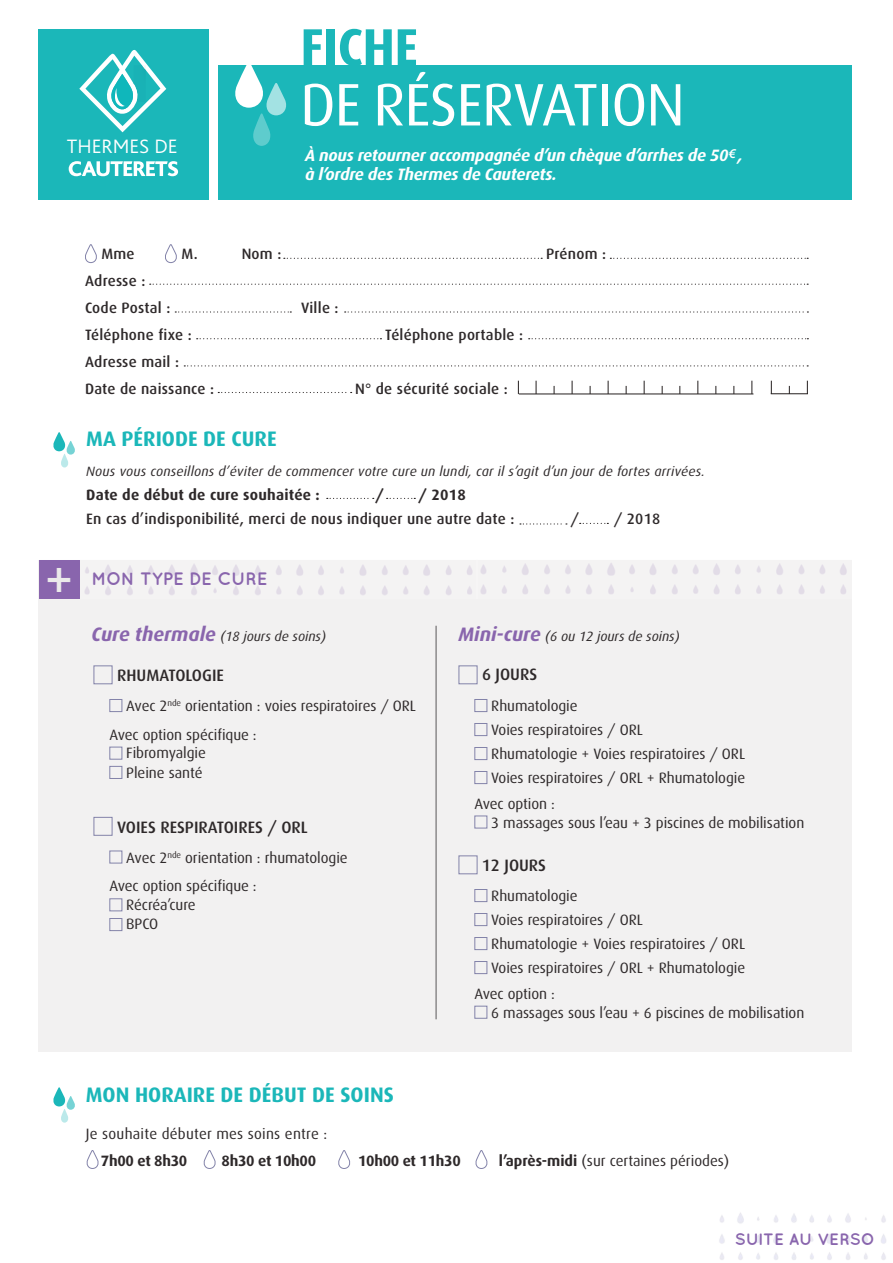
<style>
.page{position:relative;width:893px;height:1263px;background:#fff}
.page>*{position:absolute;margin:0;border:0;box-sizing:border-box;transform-origin:0 0}
.t1{font:60px "Dax";letter-spacing:-.015em;color:#fff}
.t2{font:700 52.5px "Dax";letter-spacing:-.015em;color:#1bb7b9}
.t3{font:42px "Museo Sans 700";color:#ebeaea}
.t4{font:700 21px "Dax";color:#1bb7b9}
.t5{font:300 20.25px "Bliss";color:#fff;scale:1.04 1}
.t6{font:700 18px "Quicksand";color:#8965ad}
.t7{font:italic 700 16.5px/19.5px "Dax";letter-spacing:-.015em;color:#fff}
.t8{font:500 16.5px "Dax";color:#2e292a}
.t9{font:700 16.5px "Quicksand";color:#8965ad}
.t10{font:15px/24px "Dax";letter-spacing:-.005em;color:#2e292a}
.t11{font:500 15px/27px "Dax";letter-spacing:.015em;color:#2e292a}
.t12{font:700 15px "Dax";letter-spacing:-.02em;color:#2e292a}
.t13{font:15px "Dax";letter-spacing:.015em;color:#2e292a}
.t14{font:700 15px "Dax";letter-spacing:.015em;color:#2e292a}
.t15{font:italic 13.5px "Dax";letter-spacing:.015em;color:#2e292a}
.t16{font:italic 600 13.5px "Myriad Pro";color:#fff}
.s1{font-weight:700;font-size:19.5px;color:#8965ad}
.s2{font-weight:700}
</style>
<div class="page">
<div style="left:38px;top:560px;width:813px;height:492px;background:#f2f1f1"></div>
<div style="left:218px;top:65px;width:633px;height:135px;background:#1bb7b9"></div>
<svg style="left:85px;top:244px;width:12px;height:19px"></svg>
<svg style="left:165px;top:244px;width:12px;height:19px"></svg>
<svg style="left:284px;top:258px;width:258px;height:1px"></svg>
<svg style="left:150px;top:284px;width:658px;height:1px"></svg>
<svg style="left:175px;top:311px;width:116px;height:2px"></svg>
<svg style="left:197px;top:338px;width:184px;height:1px"></svg>
<svg style="left:218px;top:392px;width:134px;height:1px"></svg>
<svg style="left:184px;top:365px;width:624px;height:1px"></svg>
<svg style="left:529px;top:338px;width:279px;height:1px"></svg>
<svg style="left:345px;top:311px;width:463px;height:2px"></svg>
<svg style="left:610px;top:258px;width:198px;height:1px"></svg>
<hr style="left:519px;top:394px;width:234px;height:1px;background:#241f1f">
<hr style="left:771px;top:393px;width:37px;height:1px;background:#241f1f">
<svg style="left:518px;top:381px;width:1px;height:13px"></svg>
<svg style="left:536px;top:381px;width:1px;height:13px"></svg>
<svg style="left:697px;top:381px;width:1px;height:13px"></svg>
<svg style="left:572px;top:381px;width:1px;height:13px"></svg>
<svg style="left:608px;top:381px;width:1px;height:13px"></svg>
<svg style="left:751px;top:381px;width:1px;height:13px"></svg>
<svg style="left:771px;top:381px;width:1px;height:13px"></svg>
<svg style="left:644px;top:381px;width:1px;height:13px"></svg>
<svg style="left:807px;top:381px;width:1px;height:12px"></svg>
<svg style="left:327px;top:498px;width:47px;height:1px"></svg>
<svg style="left:387px;top:498px;width:28px;height:1px"></svg>
<svg style="left:580px;top:523px;width:28px;height:1px"></svg>
<svg style="left:520px;top:523px;width:47px;height:1px"></svg>
<div style="left:94px;top:665px;width:18px;height:19px;border:1px solid #8383a9"></div>
<div style="left:109px;top:699px;width:13px;height:13px;border:1px solid #8383a9"></div>
<div style="left:109px;top:747px;width:13px;height:12px;border:1px solid #8383a9"></div>
<div style="left:109px;top:766px;width:13px;height:13px;border:1px solid #8383a9"></div>
<div style="left:94px;top:817px;width:18px;height:19px;border:1px solid #8383a9"></div>
<div style="left:109px;top:850px;width:13px;height:13px;border:1px solid #8383a9"></div>
<div style="left:109px;top:898px;width:13px;height:13px;border:1px solid #8383a9"></div>
<div style="left:109px;top:918px;width:13px;height:13px;border:1px solid #8383a9"></div>
<svg style="left:86px;top:1150px;width:13px;height:19px"></svg>
<svg style="left:203px;top:1150px;width:13px;height:19px"></svg>
<svg style="left:338px;top:1150px;width:13px;height:19px"></svg>
<svg style="left:475px;top:1150px;width:13px;height:19px"></svg>
<img style="left:719px;top:1212px;width:167px;height:48px">
<img style="left:85px;top:563px;width:762px;height:32px">
<div style="left:39px;top:560px;width:41px;height:39px;background:#8965ad"></div>
<svg style="left:53px;top:1087px;width:22px;height:36px"></svg>
<svg style="left:53px;top:432px;width:22px;height:35px"></svg>
<svg style="left:235px;top:65px;width:52px;height:81px"></svg>
<div style="left:38px;top:30px;width:170px;height:170px;background:#1bb7b9"></div>
<svg style="left:79px;top:50px;width:87px;height:82px"></svg>
<svg style="left:69px;top:161px;width:109px;height:15px"></svg>
<div style="left:459px;top:665px;width:18px;height:19px;border:1px solid #8383a9"></div>
<div style="left:459px;top:855px;width:18px;height:19px;border:1px solid #8383a9"></div>
<div style="left:474px;top:699px;width:13px;height:13px;border:1px solid #8383a9"></div>
<div style="left:474px;top:723px;width:13px;height:13px;border:1px solid #8383a9"></div>
<div style="left:474px;top:747px;width:13px;height:13px;border:1px solid #8383a9"></div>
<div style="left:474px;top:771px;width:13px;height:13px;border:1px solid #8383a9"></div>
<div style="left:474px;top:889px;width:13px;height:13px;border:1px solid #8383a9"></div>
<div style="left:474px;top:913px;width:13px;height:13px;border:1px solid #8383a9"></div>
<div style="left:474px;top:937px;width:13px;height:13px;border:1px solid #8383a9"></div>
<div style="left:474px;top:961px;width:13px;height:13px;border:1px solid #8383a9"></div>
<div style="left:474px;top:815px;width:13px;height:13px;border:1px solid #8383a9"></div>
<div style="left:474px;top:1006px;width:13px;height:13px;border:1px solid #8383a9"></div>
<hr style="left:436px;top:626px;width:1px;height:393px;background:#5a5758">
<h3 class="t5" style="left:67px;top:136px;width:108px">THERMES DE</h3>
<h2 class="t2" style="left:300px;top:17px;width:119px">FICHE</h2>
<h1 class="t1" style="left:300px;top:71px;width:386px">DE RÉSERVATION</h1>
<p class="t7" style="left:305px;top:145px;width:439px">À nous retourner accompagnée d’un chèque d’arrhes de 50 , à l’ordre des Thermes de Cauterets.</p>
<p class="t16" style="left:729px;top:145px;width:8px">€</p>
<p class="t11" style="left:101px;top:241px;width:35px">Mme</p>
<p class="t11" style="left:181px;top:241px;width:18px">M.</p>
<p class="t11" style="left:242px;top:241px;width:41px">Nom :</p>
<p class="t11" style="left:546px;top:241px;width:62px">Prénom :</p>
<p class="t11" style="left:85px;top:268px;width:87px">Adresse :<br>Code Postal :</p>
<p class="t11" style="left:301px;top:295px;width:39px">Ville :</p>
<p class="t11" style="left:85px;top:322px;width:108px">Téléphone fixe :</p>
<p class="t11" style="left:385px;top:322px;width:139px">Téléphone portable :</p>
<p class="t11" style="left:85px;top:349px;width:130px">Adresse mail :<br>Date de naissance :</p>
<p class="t11" style="left:355px;top:376px;width:154px">N° de sécurité sociale :</p>
<h3 class="t4" style="left:86px;top:427px;width:192px">MA PÉRIODE DE CURE</h3>
<p class="t15" style="left:86px;top:464px;width:620px">Nous vous conseillons d’éviter de commencer votre cure un lundi, car il s’agit d’un jour de fortes arrivées.</p>
<p class="t14" style="left:86px;top:486px;width:235px">Date de début de cure souhaitée :</p>
<p class="t12" style="left:375px;top:486px;width:10px">/</p>
<p class="t12" style="left:418px;top:486px;width:49px">/ 2018</p>
<p class="t11" style="left:86px;top:505px;width:429px">En cas d’indisponibilité, merci de nous indiquer une autre date :</p>
<p class="t11" style="left:570px;top:505px;width:10px">/</p>
<p class="t11" style="left:614px;top:505px;width:48px">/ 2018</p>
<h3 class="t3" style="left:46px;top:554px;width:28px">+</h3>
<p class="t6" style="left:92px;top:568px;width:177px">MON TYPE DE CURE</p>
<p class="t15" style="left:92px;top:629px;width:236px"><span class="s1">Cure thermale</span> (18 jours de soins)</p>
<p class="t8" style="left:117px;top:666px;width:108px">RHUMATOLOGIE</p>
<p class="t10" style="left:126px;top:694px;width:291px">Avec 2<sup>nde</sup> orientation : voies respiratoires / ORL</p>
<p class="t10" style="left:126px;top:743px;width:81px;line-height:19.5px">Fibromyalgie<br>Pleine santé</p>
<p class="t10" style="left:109px;top:722px;width:149px">Avec option spécifique :</p>
<p class="t8" style="left:117px;top:818px;width:192px">VOIES RESPIRATOIRES / ORL</p>
<p class="t10" style="left:126px;top:845px;width:223px">Avec 2<sup>nde</sup> orientation : rhumatologie</p>
<p class="t10" style="left:126px;top:895px;width:71px;line-height:19.5px">Récréa’cure<br>BPCO</p>
<p class="t10" style="left:109px;top:874px;width:149px">Avec option spécifique :</p>
<h3 class="t4" style="left:86px;top:1082px;width:310px">MON HORAIRE DE DÉBUT DE SOINS</h3>
<p class="t15" style="left:459px;top:629px;width:223px"><span class="s1">Mini-cure</span> (6 ou 12 jours de soins)</p>
<p class="t8" style="left:482px;top:665px;width:57px">6 JOURS</p>
<p class="t10" style="left:491px;top:694px;width:255px">Rhumatologie<br>Voies respiratoires / ORL<br>Rhumatologie + Voies respiratoires / ORL<br>Voies respiratoires / ORL + Rhumatologie</p>
<p class="t10" style="left:491px;top:795px;width:315px;line-height:18.8px;text-indent:-17px">Avec option :<br>3 massages sous l’eau + 3 piscines de mobilisation</p>
<p class="t8" style="left:482px;top:856px;width:66px">12 JOURS</p>
<p class="t10" style="left:491px;top:884px;width:255px">Rhumatologie<br>Voies respiratoires / ORL<br>Rhumatologie + Voies respiratoires / ORL<br>Voies respiratoires / ORL + Rhumatologie</p>
<p class="t10" style="left:491px;top:985px;width:315px;line-height:18.8px;text-indent:-17px">Avec option :<br>6 massages sous l’eau + 6 piscines de mobilisation</p>
<p class="t13" style="left:86px;top:1125px;width:243px">Je souhaite débuter mes soins entre :</p>
<p class="t12" style="left:101px;top:1152px;width:88px">7h00 et 8h30</p>
<p class="t12" style="left:222px;top:1152px;width:96px">8h30 et 10h00</p>
<p class="t12" style="left:358px;top:1152px;width:104px">10h00 et 11h30</p>
<p class="t10" style="left:499px;top:1149px;width:232px"><span class="s2">l’après-midi</span> (sur certaines périodes)</p>
<p class="t9" style="left:735px;top:1229px;width:142px">SUITE AU VERSO</p>
</div>
